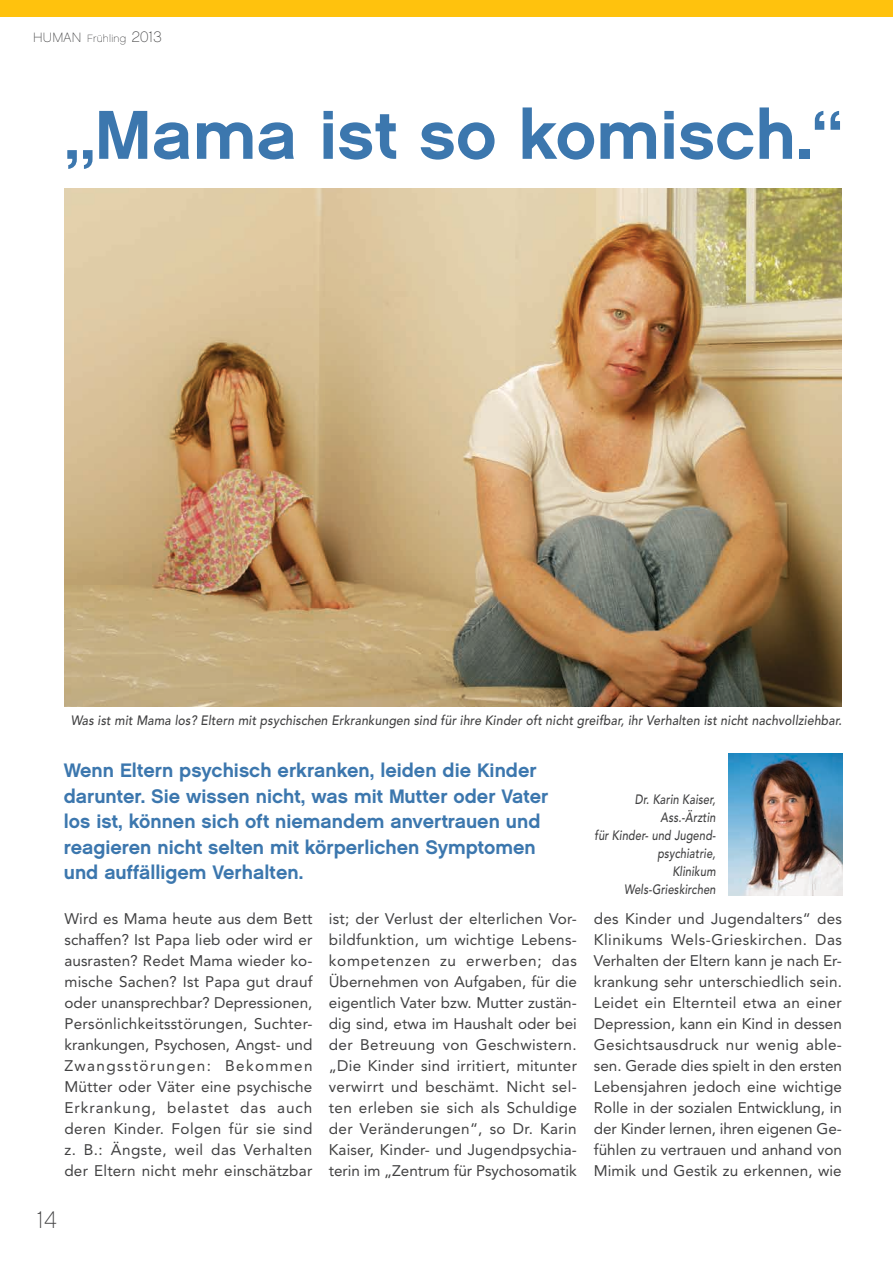
<style>
.page{position:relative;width:893px;height:1263px;background:#fff}
.page>*{position:absolute;margin:0;border:0;box-sizing:border-box;transform-origin:0 0}
.t1{font:69px "Chalet New York Nineteen Sixty";color:#3c77ae}
.t2{font:24px "Chalet Paris Nineteen Sixty";color:#414142}
.t3{font:19.5px/25.5px "Chalet New York Nineteen Sixty";color:#3c77ae}
.t4{font:15.3px/21px "Avenir";letter-spacing:.005em;color:#414142;text-align:justify}
.t5{font:italic 500 13.5px "Avenir";letter-spacing:.015em;color:#414142;scale:.9 1}
.t6{font:italic 500 13.5px/18px "Avenir";letter-spacing:.015em;color:#414142;text-align:right;scale:.81 1}
.t7{font:10.5px "Chalet Paris Nineteen Sixty";letter-spacing:.02em;color:#414142}
.s1{font-size:13.5px}
.s2{font-size:15.3px}
</style>
<div class="page">
<div style="left:0;top:0;width:893px;height:17px;background:#ffc20d"></div>
<img style="left:65px;top:189px;width:777px;height:517px">
<img style="left:728px;top:754px;width:114px;height:142px">
<p class="t7" style="left:33px;top:32px;width:130px"><span class="s1">HUMAN</span> Frühling <span class="s2">2013</span></p>
<h1 class="t1" style="left:65px;top:93px;width:779px">„Mama ist so komisch.“</h1>
<p class="t5" style="left:71px;top:712px;width:858px">Was ist mit Mama los? Eltern mit psychischen Erkrankungen sind für ihre Kinder oft nicht greifbar, ihr Verhalten ist nicht nachvollziehbar.</p>
<p class="t3" style="left:64px;top:757px;width:486px">Wenn Eltern psychisch erkranken, leiden die Kinder darunter. Sie wissen nicht, was mit Mutter oder Vater los ist, können sich oft niemandem anvertrauen und reagieren nicht selten mit körperlichen Symptomen und auffälligem Verhalten.</p>
<p class="t4" style="left:64px;top:908px;width:250px">Wird es Mama heute aus dem Bett schaffen? Ist Papa lieb oder wird er ausrasten? Redet Mama wieder ko&shy;mische Sachen? Ist Papa gut drauf oder unansprechbar? Depressionen, Persönlichkeitsstörungen, Suchter&shy;krankungen, Psychosen, Angst- und Zwangsstörungen: Bekommen Mütter oder Väter eine psychische Erkrankung, belastet das auch deren Kinder. Folgen für sie sind z. B.: Ängste, weil das Verhalten der Eltern nicht mehr einschätzbar</p>
<p class="t4" style="left:329px;top:908px;width:250px">ist; der Verlust der elterlichen Vor&shy;bildfunktion, um wichtige Lebens&shy;kompetenzen zu erwerben; das Übernehmen von Aufgaben, für die eigentlich Vater bzw. Mutter zustän&shy;dig sind, etwa im Haushalt oder bei der Betreuung von Geschwistern. „Die Kinder sind irritiert, mitunter verwirrt und beschämt. Nicht sel&shy;ten erleben sie sich als Schuldige der Veränderungen“, so Dr. Karin Kaiser, Kinder- und Jugendpsychia&shy;terin im „Zentrum für Psychosomatik</p>
<p class="t4" style="left:594px;top:908px;width:250px">des Kinder und Jugendalters“ des Klinikums Wels-Grieskirchen. Das Verhalten der Eltern kann je nach Er&shy;krankung sehr unterschiedlich sein.<br>Leidet ein Elternteil etwa an einer Depression, kann ein Kind in dessen Gesichtsausdruck nur wenig able&shy;sen. Gerade dies spielt in den ersten Lebensjahren jedoch eine wichtige Rolle in der sozialen Entwicklung, in der Kinder lernen, ihren eigenen Ge&shy;fühlen zu vertrauen und anhand von Mimik und Gestik zu erkennen, wie</p>
<p class="t6" style="left:594px;top:790px;width:151px">Dr. Karin Kaiser,<br>Ass.-Ärztin<br>für Kinder- und Jugend&shy;psychiatrie,<br>Klinikum<br>Wels-Grieskirchen</p>
<h2 class="t2" style="left:37px;top:1205px;width:22px">14</h2>
</div>
